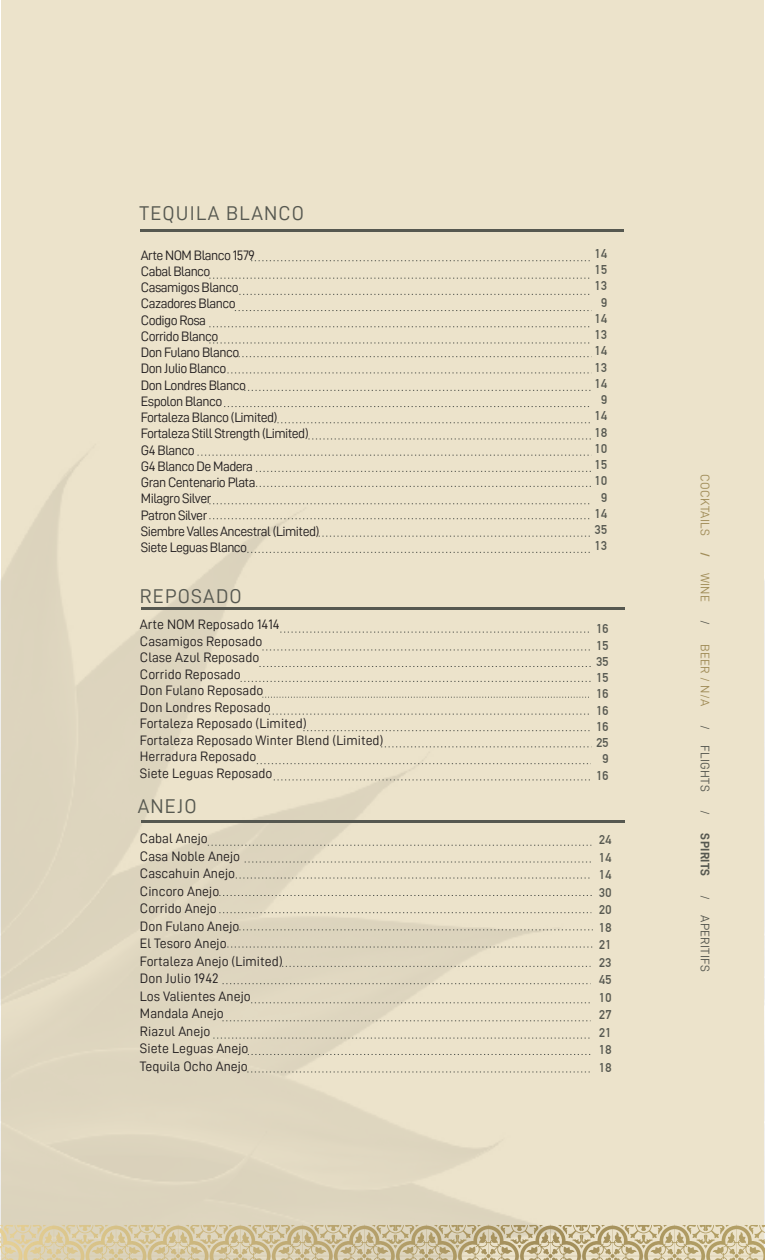
<style>
.page{position:relative;width:765px;height:1260px;background:#fff}
.page>*{position:absolute;margin:0;border:0;box-sizing:border-box;transform-origin:0 0}
.t1{font:20px "D DIN";letter-spacing:.06em;color:#565850}
.t2{font:13.75px/17.5px "D DIN";color:#231f20}
.t3{font:13.75px/16.2px "D DIN";letter-spacing:-.04em;color:#231f20}
.t4{font:700 12.5px/16.2px "DIN Alternate";letter-spacing:.005em;color:#565850;text-align:center}
.t5{font:12.5px "D DIN";letter-spacing:.025em;color:#a18d59}
.t6{font:12.5px "D DIN";letter-spacing:.025em;color:#565850}
.t7{font:12.5px "D DIN Bold";letter-spacing:.025em;color:#565850}
.t8{font:12.5px "D DIN Bold";color:#a18d59}
</style>
<div class="page">
<div style="left:1px;top:0;width:763px;height:1260px;background:#ece3cb"></div>
<img style="left:1px;top:438px;width:592px;height:787px">
<hr style="left:141px;top:607px;width:484px;height:3px;background:#565850">
<hr style="left:140px;top:229px;width:483px;height:3px;background:#565850">
<svg style="left:274px;top:780px;width:317px;height:1px"></svg>
<hr style="left:141px;top:820px;width:484px;height:3px;background:#565850">
<svg style="left:251px;top:261px;width:339px;height:1px"></svg>
<svg style="left:209px;top:278px;width:381px;height:1px"></svg>
<svg style="left:239px;top:294px;width:351px;height:1px"></svg>
<svg style="left:235px;top:310px;width:354px;height:1px"></svg>
<svg style="left:209px;top:327px;width:381px;height:1px"></svg>
<svg style="left:209px;top:343px;width:381px;height:1px"></svg>
<svg style="left:235px;top:356px;width:354px;height:1px"></svg>
<svg style="left:244px;top:390px;width:347px;height:1px"></svg>
<svg style="left:224px;top:406px;width:365px;height:1px"></svg>
<svg style="left:277px;top:423px;width:313px;height:1px"></svg>
<svg style="left:308px;top:439px;width:283px;height:1px"></svg>
<svg style="left:197px;top:455px;width:394px;height:1px"></svg>
<svg style="left:256px;top:471px;width:335px;height:1px"></svg>
<svg style="left:209px;top:504px;width:382px;height:1px"></svg>
<svg style="left:209px;top:519px;width:381px;height:1px"></svg>
<svg style="left:319px;top:536px;width:272px;height:1px"></svg>
<svg style="left:247px;top:552px;width:344px;height:1px"></svg>
<svg style="left:280px;top:632px;width:311px;height:1px"></svg>
<svg style="left:262px;top:650px;width:329px;height:1px"></svg>
<svg style="left:303px;top:730px;width:288px;height:1px"></svg>
<svg style="left:381px;top:747px;width:210px;height:1px"></svg>
<svg style="left:256px;top:486px;width:335px;height:1px"></svg>
<svg style="left:259px;top:666px;width:332px;height:1px"></svg>
<svg style="left:241px;top:681px;width:350px;height:1px"></svg>
<svg style="left:208px;top:845px;width:383px;height:1px"></svg>
<svg style="left:257px;top:763px;width:334px;height:1px"></svg>
<svg style="left:245px;top:862px;width:346px;height:1px"></svg>
<svg style="left:219px;top:912px;width:372px;height:1px"></svg>
<svg style="left:239px;top:930px;width:354px;height:1px"></svg>
<svg style="left:269px;top:714px;width:322px;height:1px"></svg>
<svg style="left:262px;top:697px;width:329px;height:1px"></svg>
<svg style="left:227px;top:947px;width:366px;height:1px"></svg>
<svg style="left:282px;top:966px;width:309px;height:1px"></svg>
<svg style="left:223px;top:983px;width:367px;height:1px"></svg>
<svg style="left:251px;top:1003px;width:340px;height:1px"></svg>
<svg style="left:222px;top:1021px;width:369px;height:1px"></svg>
<svg style="left:248px;top:1054px;width:343px;height:1px"></svg>
<svg style="left:247px;top:1072px;width:345px;height:1px"></svg>
<svg style="left:227px;top:373px;width:362px;height:1px"></svg>
<svg style="left:236px;top:878px;width:355px;height:1px"></svg>
<svg style="left:219px;top:895px;width:373px;height:1px"></svg>
<svg style="left:213px;top:1038px;width:379px;height:1px"></svg>
<img style="left:764px;top:580px;width:1px;height:645px">
<svg style="left:0;top:1225px;width:765px;height:35px"></svg>
<h1 class="t1" style="left:140px;top:202px;width:166px">TEQUILA BLANCO</h1>
<p class="t3" style="left:141px;top:247px;width:180px">Arte NOM Blanco 1579<br>Cabal Blanco<br>Casamigos Blanco<br>Cazadores Blanco<br>Codigo Rosa<br>Corrido Blanco<br>Don Fulano Blanco<br>Don Julio Blanco<br>Don Londres Blanco<br>Espolon Blanco<br>Fortaleza Blanco (Limited)<br>Fortaleza Still Strength (Limited)<br>G4 Blanco<br>G4 Blanco De Madera<br>Gran Centenario Plata<br>Milagro Silver<br>Patron Silver<br>Siembre Valles Ancestral (Limited)<br>Siete Leguas Blanco</p>
<h1 class="t1" style="left:140px;top:585px;width:104px">REPOSADO</h1>
<p class="t2" style="left:140px;top:616px;width:245px;line-height:16.5px">Arte NOM Reposado 1414<br>Casamigos Reposado<br>Clase Azul Reposado<br>Corrido Reposado<br>Don Fulano Reposado<br>Don Londres Reposado<br>Fortaleza Reposado (Limited)<br>Fortaleza Reposado Winter Blend (Limited)<br>Herradura Reposado<br>Siete Leguas Reposado</p>
<h1 class="t1" style="left:138px;top:795px;width:60px">ANEJO</h1>
<p class="t2" style="left:140px;top:830px;width:144px">Cabal Anejo<br>Casa Noble Anejo<br>Cascahuin Anejo<br>Cincoro Anejo<br>Corrido Anejo<br>Don Fulano Anejo<br>El Tesoro Anejo<br>Fortaleza Anejo (Limited)<br>Don Julio 1942<br>Los Valientes Anejo<br>Mandala Anejo<br>Riazul Anejo<br>Siete Leguas Anejo<br>Tequila Ocho Anejo</p>
<p class="t4" style="left:595px;top:244px;width:14px">14<br>15<br>13<br>9<br>14<br>13<br>14<br>13<br>14<br>9<br>14<br>18<br>10<br>15<br>10<br>9<br>14<br>35<br>13</p>
<p class="t4" style="left:596px;top:620px;width:14px">16<br>15<br>35<br>15<br>16<br>16<br>16<br>25<br>9<br>16</p>
<p class="t4" style="left:599px;top:830px;width:14px;line-height:17.5px;text-align:justify">24<br>14<br>14<br>30<br>20<br>18<br>21<br>23<br>45<br>10<br>27<br>21<br>18<br>18</p>
<p class="t5" style="left:712px;top:474px;width:63px;rotate:90deg">COCKTAILS</p>
<p class="t8" style="left:712px;top:552px;width:7px;rotate:90deg">/</p>
<p class="t5" style="left:712px;top:573px;width:31px;rotate:90deg">WINE</p>
<p class="t6" style="left:712px;top:620px;width:6px;rotate:90deg">/</p>
<p class="t5" style="left:712px;top:644px;width:64px;rotate:90deg">BEER / N/A</p>
<p class="t6" style="left:712px;top:725px;width:69px;rotate:90deg">/ FLIGHTS</p>
<p class="t6" style="left:712px;top:810px;width:6px;rotate:90deg">/</p>
<p class="t7" style="left:712px;top:833px;width:44px;rotate:90deg">SPIRITS</p>
<p class="t6" style="left:712px;top:895px;width:79px;rotate:90deg">/ APERITIFS</p>
</div>
